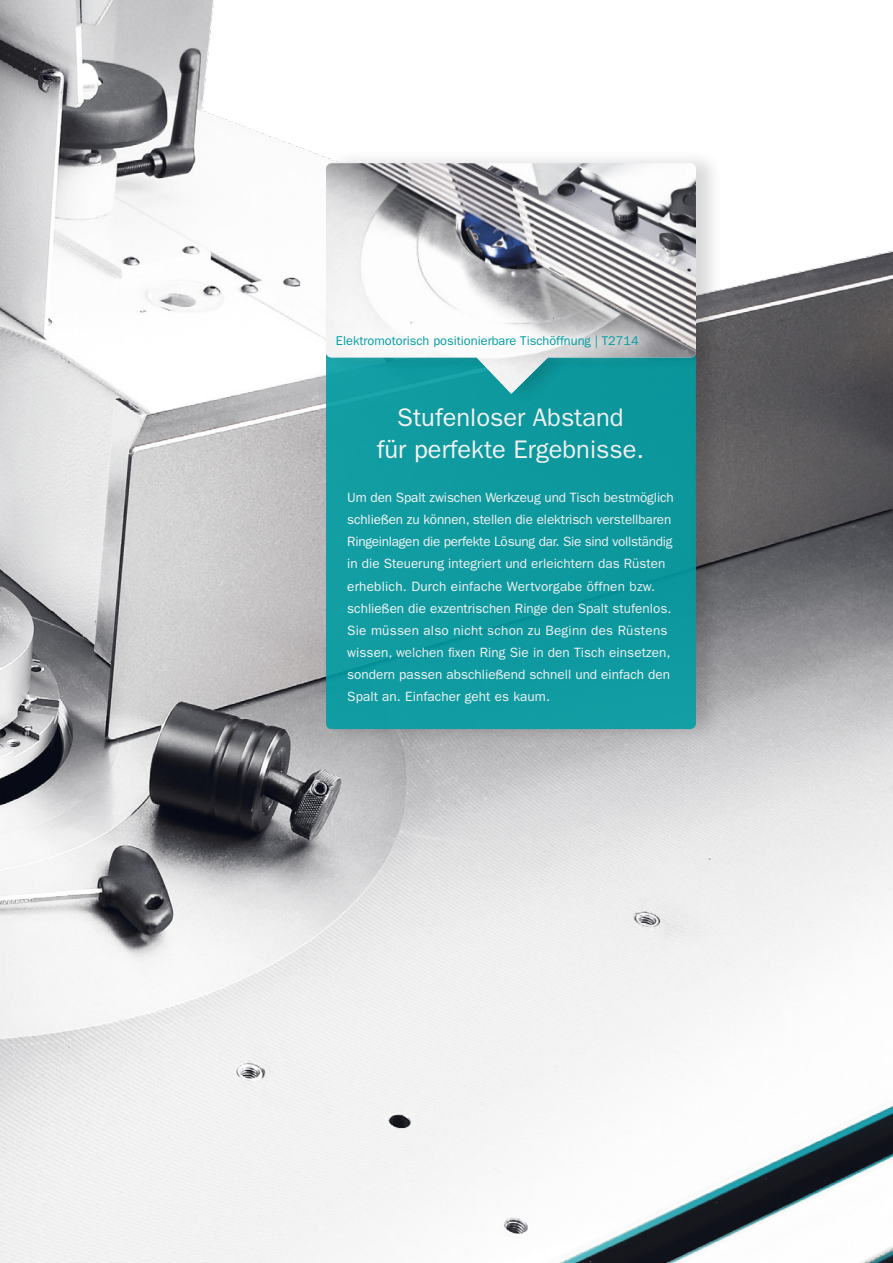
<style>
.page{position:relative;width:893px;height:1263px;background:#fff}
.page>*{position:absolute;margin:0;border:0;box-sizing:border-box;transform-origin:0 0}
.t1{font:25.5px/31.7px "ITC Franklin Gothic Std";color:#fff;text-align:center}
.t2{font:13.5px/22.2px "ITC Franklin Gothic Std";color:#fff}
.t3{font:12.75px "ITC Franklin Gothic Std";color:#009ca2}
</style>
<div class="page">
<img style="left:0;top:0;width:893px;height:1263px">
<div style="left:325px;top:330px;width:398px;height:413px;background:#000;opacity:.15"></div>
<div style="left:326px;top:406px;width:370px;height:323px;background:#0e9aa0"></div>
<div style="left:324px;top:149px;width:399px;height:257px;background:#000;opacity:.15"></div>
<img style="left:326px;top:163px;width:370px;height:231px">
<svg style="left:327px;top:317px;width:337px;height:48px"></svg>
<p class="t3" style="left:336px;top:333px;width:304px">Elektromotorisch positionierbare Tischöffnung | T2714</p>
<h1 class="t1" style="left:377px;top:402px;width:269px">Stufenloser Abstand<br>für perfekte Ergebnisse.</h1>
<p class="t2" style="left:347px;top:486px;width:328px">Um den Spalt zwischen Werkzeug und Tisch bestmöglich schließen zu können, stellen die elektrisch verstellbaren Ringeinlagen die perfekte Lösung dar. Sie sind vollständig in die Steuerung integriert und erleichtern das Rüsten erheblich. Durch einfache Wertvorgabe öffnen bzw. schließen die exzentrischen Ringe den Spalt stufenlos.<br>Sie müssen also nicht schon zu Beginn des Rüstens wissen, welchen fixen Ring Sie in den Tisch einsetzen, sondern passen abschließend schnell und einfach den Spalt an. Einfacher geht es kaum.</p>
</div>
